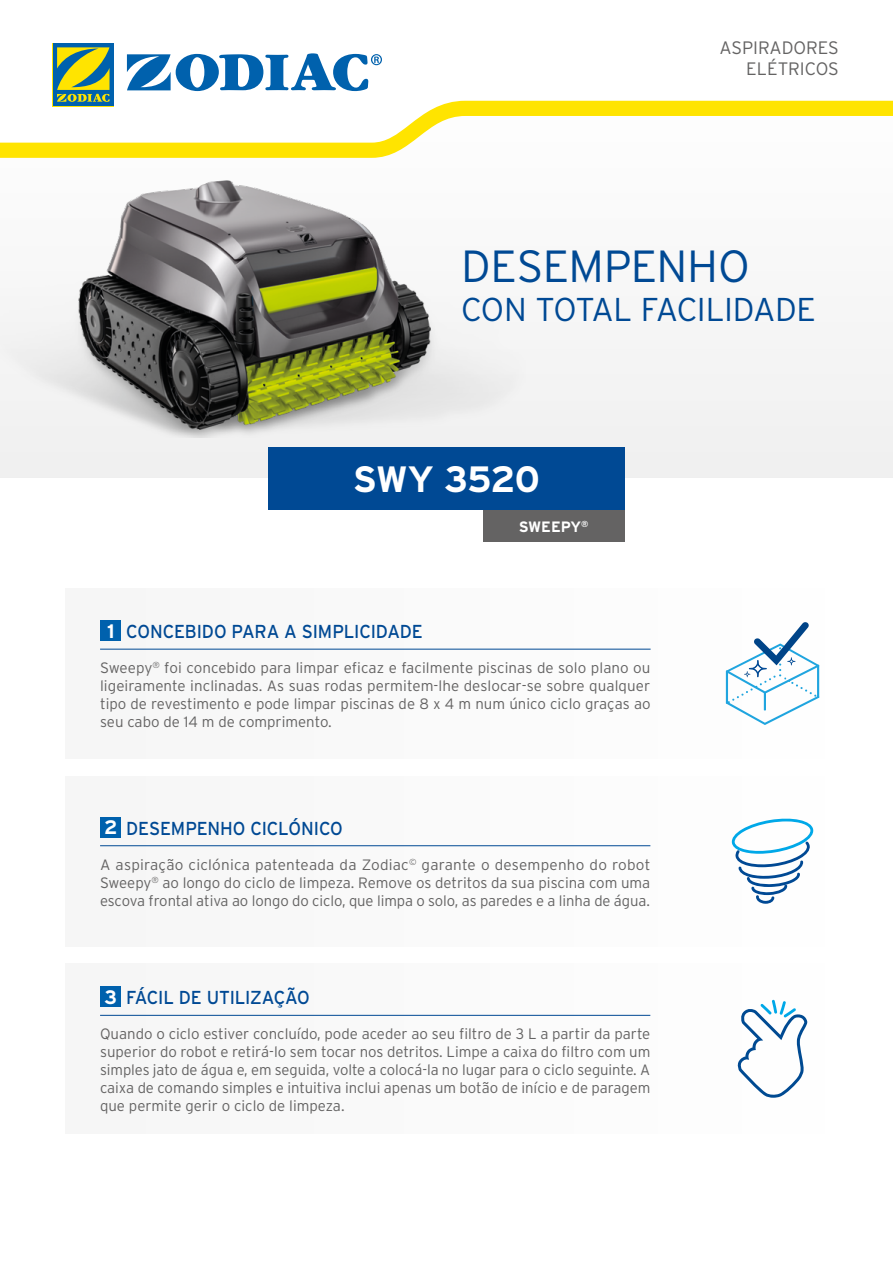
<style>
.page{position:relative;width:893px;height:1263px;background:#fff}
.page>*{position:absolute;margin:0;border:0;box-sizing:border-box;transform-origin:0 0}
.t1{font:300 45px "Interstate";letter-spacing:-.005em;color:#004994}
.t2{font:700 36.6px "Interstate";letter-spacing:-.025em;color:#fff}
.t3{font:300 33px "Interstate";letter-spacing:-.02em;color:#004994}
.t4{font:18.75px "Interstate";letter-spacing:-.01em;color:#004994;scale:.95 1}
.t5{font:300 18px/21px "Interstate";color:#646363;text-align:right}
.t6{font:300 15px/18px "Interstate";color:#646363;text-align:justify}
.t7{font:700 15px "Interstate";color:#fff}
.s1{font-weight:700;font-size:19.5px;color:#fff}
</style>
<div class="page">
<div style="left:0;top:93px;width:893px;height:385px;background:#f6f6f6"></div>
<div style="left:65px;top:588px;width:763px;height:171px;background:#fafafa"></div>
<div style="left:65px;top:776px;width:763px;height:170px;background:#fafafa"></div>
<div style="left:65px;top:964px;width:763px;height:170px;background:#fafafa"></div>
<img style="left:70px;top:180px;width:378px;height:258px">
<svg style="left:731px;top:818px;width:83px;height:86px"></svg>
<svg style="left:737px;top:1000px;width:71px;height:98px"></svg>
<svg style="left:0;top:101px;width:893px;height:57px;fill:#fffdfd"></svg>
<svg style="left:127px;top:53px;width:255px;height:38px"></svg>
<svg style="left:52px;top:43px;width:62px;height:63px"></svg>
<div style="left:53px;top:43px;width:60px;height:63px;background:#0061ad"></div>
<svg style="left:57px;top:47px;width:53px;height:55px"></svg>
<svg style="left:726px;top:622px;width:93px;height:103px"></svg>
<div style="left:483px;top:509px;width:142px;height:33px;background:#646363"></div>
<div style="left:268px;top:447px;width:357px;height:62px;background:#004994"></div>
<hr style="left:100px;top:845px;width:550px;height:1px;background:#004994">
<div style="left:100px;top:817px;width:21px;height:20px;background:#0061ad"></div>
<hr style="left:100px;top:1015px;width:550px;height:1px;background:#004994">
<div style="left:100px;top:986px;width:21px;height:21px;background:#0061ad"></div>
<hr style="left:100px;top:649px;width:551px;height:1px;background:#004994">
<div style="left:100px;top:620px;width:21px;height:21px;background:#0061ad"></div>
<p class="t5" style="left:719px;top:37px;width:121px">ASPIRADORES<br>ELÉTRICOS</p>
<h1 class="t1" style="left:461px;top:241px;width:290px">DESEMPENHO</h1>
<h3 class="t3" style="left:461px;top:291px;width:356px">CON TOTAL FACILIDADE</h3>
<h2 class="t2" style="left:353px;top:458px;width:189px">SWY 3520</h2>
<p class="t7" style="left:519px;top:518px;width:71px">SWEEPY<sup>®</sup></p>
<p class="t4" style="left:107px;top:621px;width:334px"><span class="s1">1</span> CONCEBIDO PARA A SIMPLICIDADE</p>
<p class="t6" style="left:100px;top:659px;width:552px">Sweepy<sup>®</sup> foi concebido para limpar eficaz e facilmente piscinas de solo plano ou ligeiramente inclinadas. As suas rodas permitem-lhe deslocar-se sobre qualquer tipo de revestimento e pode limpar piscinas de 8 x 4 m num único ciclo graças ao seu cabo de 14 m de comprimento.</p>
<p class="t4" style="left:104px;top:818px;width:253px"><span class="s1">2</span> DESEMPENHO CICLÓNICO</p>
<p class="t6" style="left:100px;top:855px;width:552px">A aspiração ciclónica patenteada da Zodiac<sup>©</sup> garante o desempenho do robot Sweepy<sup>®</sup> ao longo do ciclo de limpeza. Remove os detritos da sua piscina com uma escova frontal ativa ao longo do ciclo, que limpa o solo, as paredes e a linha de água.</p>
<p class="t4" style="left:105px;top:987px;width:218px"><span class="s1">3</span> FÁCIL DE UTILIZAÇÃO</p>
<p class="t6" style="left:100px;top:1025px;width:552px">Quando o ciclo estiver concluído, pode aceder ao seu filtro de 3 L a partir da parte superior do robot e retirá-lo sem tocar nos detritos. Limpe a caixa do filtro com um simples jato de água e, em seguida, volte a colocá-la no lugar para o ciclo seguinte. A caixa de comando simples e intuitiva inclui apenas um botão de início e de paragem que permite gerir o ciclo de limpeza.</p>
</div>
